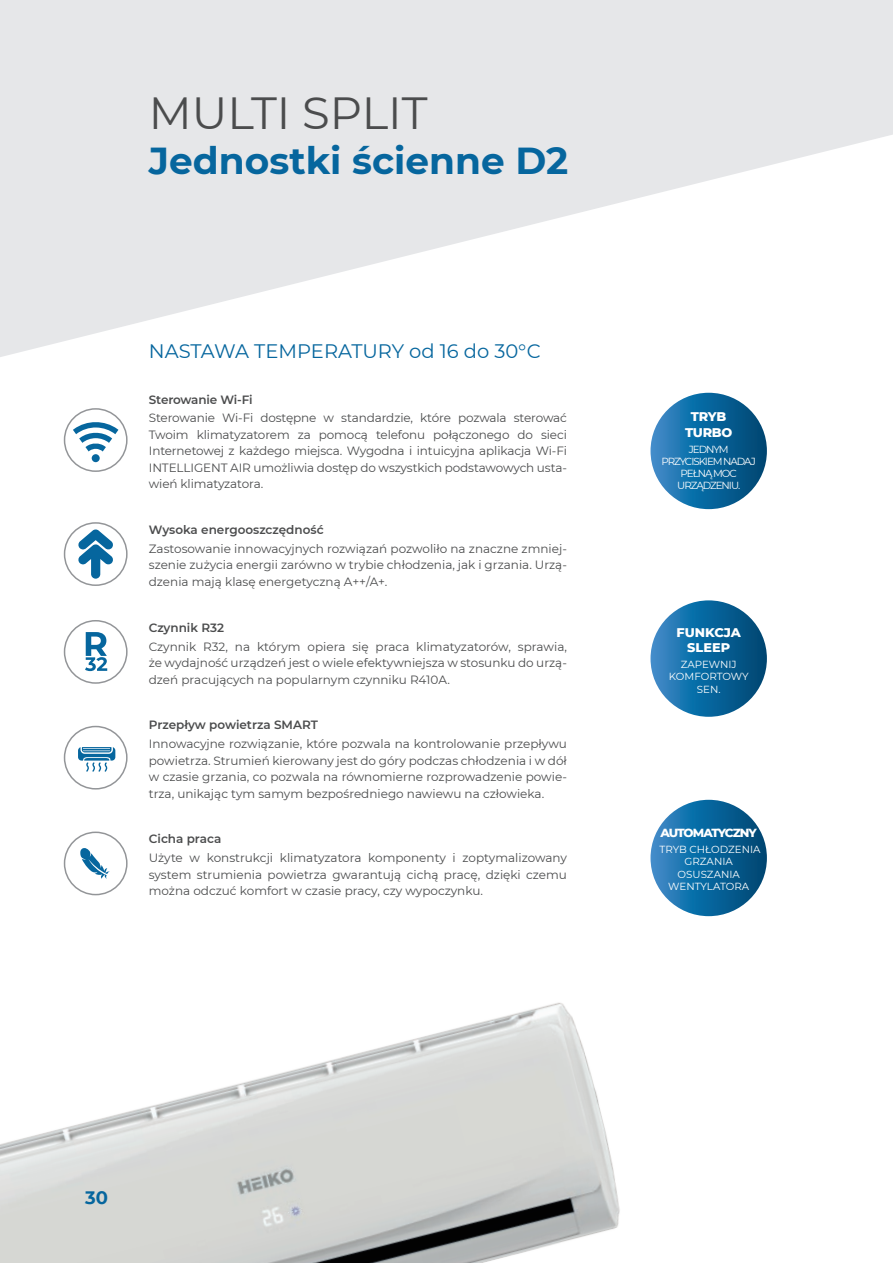
<style>
.page{position:relative;width:893px;height:1263px;background:#fff}
.page>*{position:absolute;margin:0;border:0;box-sizing:border-box;transform-origin:0 0}
.t1{font:45px "Montserrat";color:#4b4c4d}
.t2{font:700 37.5px "Montserrat";color:#06669e}
.t3{font:19.5px "Montserrat";color:#06669e}
.t4{font:700 18px "Montserrat";color:#06669e}
.t5{font:800 12.9px/15.5px "Montserrat";letter-spacing:-.015em;color:#fff;text-align:center}
.t6{font:12px/16.5px "Montserrat";color:#4b4c4d;text-align:justify}
.t7{font:600 12px "Montserrat";color:#4b4c4d}
.t8{font:600 12px "Montserrat";letter-spacing:-.02em;color:#4b4c4d}
.t9{font:800 12px "Montserrat";letter-spacing:-.09em;color:#fff}
.t10{font:10.2px/12.3px "Montserrat";letter-spacing:-.01em;color:#fff;text-align:center}
.t11{font:10.2px/12.3px "Montserrat";letter-spacing:-.1em;color:#fff;text-align:center}
</style>
<div class="page">
<svg style="left:0;top:0;width:893px;height:357px;fill:#e6e7e9"></svg>
<img style="left:0;top:1002px;width:620px;height:261px">
<svg style="left:650px;top:600px;width:117px;height:117px;background:#12699f"></svg>
<div style="left:64px;top:831px;width:64px;height:64px;border:2px solid #939598;border-radius:50%"></div>
<svg style="left:80px;top:848px;width:30px;height:31px"></svg>
<div style="left:64px;top:620px;width:64px;height:64px;border:2px solid #939598;border-radius:50%"></div>
<svg style="left:85px;top:632px;width:22px;height:39px"></svg>
<svg style="left:78px;top:747px;width:37px;height:25px"></svg>
<div style="left:64px;top:726px;width:64px;height:63px;border:2px solid #939598;border-radius:50%"></div>
<div style="left:64px;top:408px;width:64px;height:64px;border:2px solid #939598;border-radius:50%"></div>
<div style="left:92px;top:454px;width:8px;height:8px;background:#06669e;border-radius:50%"></div>
<svg style="left:73px;top:420px;width:45px;height:31px"></svg>
<div style="left:64px;top:522px;width:64px;height:64px;border:2px solid #939598;border-radius:50%"></div>
<svg style="left:78px;top:529px;width:35px;height:50px"></svg>
<svg style="left:650px;top:800px;width:117px;height:116px;background:#10689e"></svg>
<svg style="left:650px;top:393px;width:117px;height:116px;background:#10689e"></svg>
<h1 class="t1" style="left:149px;top:82px;width:280px">MULTI SPLIT</h1>
<h2 class="t2" style="left:149px;top:133px;width:421px">Jednostki ścienne D2</h2>
<h3 class="t3" style="left:149px;top:338px;width:393px">NASTAWA TEMPERATURY od 16 do 30°C</h3>
<p class="t8" style="left:149px;top:391px;width:105px">Sterowanie Wi-Fi</p>
<p class="t6" style="left:149px;top:409px;width:420px">Sterowanie Wi-Fi dostępne w standardzie, które pozwala sterować Twoim klimatyzatorem za pomocą telefonu połączonego do sieci Internetowej z każdego miejsca. Wygodna i intuicyjna aplikacja Wi-Fi INTELLIGENT AIR umożliwia dostęp do wszystkich podstawowych usta&shy;wień klimatyzatora.</p>
<p class="t7" style="left:149px;top:521px;width:176px">Wysoka energooszczędność</p>
<p class="t6" style="left:149px;top:540px;width:420px">Zastosowanie innowacyjnych rozwiązań pozwoliło na znaczne zmniej&shy;szenie zużycia energii zarówno w trybie chłodzenia, jak i grzania. Urzą&shy;dzenia mają klasę energetyczną A++/A+.</p>
<p class="t7" style="left:149px;top:619px;width:77px">Czynnik R32</p>
<p class="t6" style="left:149px;top:637px;width:420px">Czynnik R32, na którym opiera się praca klimatyzatorów, sprawia, że wydajność urządzeń jest o wiele efektywniejsza w stosunku do urzą&shy;dzeń pracujących na popularnym czynniku R410A.</p>
<p class="t7" style="left:149px;top:717px;width:171px">Przepływ powietrza SMART</p>
<p class="t6" style="left:149px;top:735px;width:420px">Innowacyjne rozwiązanie, które pozwala na kontrolowanie przepływu powietrza. Strumień kierowany jest do góry podczas chłodzenia i w dół w czasie grzania, co pozwala na równomierne rozprowadzenie powie&shy;trza, unikając tym samym bezpośredniego nawiewu na człowieka.</p>
<p class="t7" style="left:149px;top:831px;width:74px">Cicha praca</p>
<p class="t6" style="left:149px;top:849px;width:420px">Użyte w konstrukcji klimatyzatora komponenty i zoptymalizowany system strumienia powietrza gwarantują cichą pracę, dzięki czemu można odczuć komfort w czasie pracy, czy wypoczynku.</p>
<p class="t5" style="left:685px;top:408px;width:49px">TRYB<br>TURBO</p>
<p class="t11" style="left:661px;top:442px;width:96px">JEDNYM<br>PRZYCISKIEM NADAJ<br>PEŁNĄ MOC<br>URZĄDZENIU.</p>
<p class="t5" style="left:676px;top:624px;width:66px">FUNKCJA<br>SLEEP</p>
<p class="t10" style="left:669px;top:658px;width:81px">ZAPEWNIJ<br>KOMFORTOWY<br>SEN.</p>
<p class="t9" style="left:660px;top:824px;width:98px">AUTOMATYCZNY</p>
<p class="t10" style="left:659px;top:843px;width:103px">TRYB CHŁODZENIA<br>GRZANIA<br>OSUSZANIA<br>WENTYLATORA</p>
<h3 class="t4" style="left:85px;top:1184px;width:24px">30</h3>
</div>
